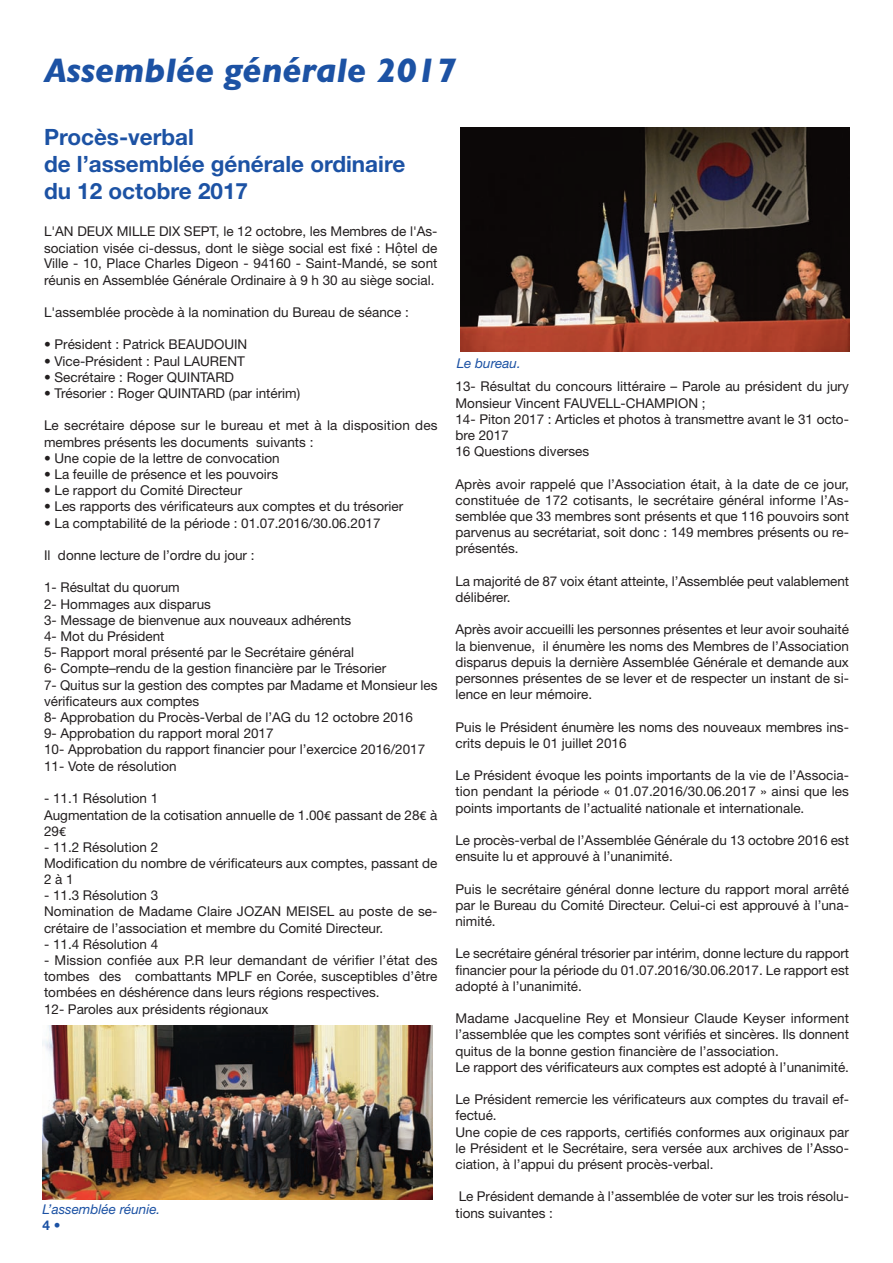
<style>
.page{position:relative;width:893px;height:1263px;background:#fff}
.page>*{position:absolute;margin:0;border:0;box-sizing:border-box;transform-origin:0 0}
.t1{font:italic 700 34.5px "Gill Sans";color:#1c52a4}
.t2{font:700 22.5px/27px "Helvetica Neue";color:#1c52a4}
.t3{font:13.5px/16.2px "Helvetica Neue";color:#231f20}
.t4{font:italic 13.5px "Helvetica Neue";color:#1c52a4}
.t5{font:700 13.5px "Helvetica Neue";color:#1c52a4}
.s1{font-family:"Lucida Grande"}
.s2{font-family:"Consolas"}
</style>
<div class="page">
<img style="left:460px;top:128px;width:389px;height:224px">
<img style="left:43px;top:1025px;width:390px;height:174px">
<h1 class="t1" style="left:44px;top:50px;width:414px">Assemblée générale 2017</h1>
<h2 class="t2" style="left:44px;top:126px;width:363px">Procès-verbal<br>de l’assemblée générale ordinaire du 12 octobre 2017</h2>
<p class="t3" style="left:44px;top:224px;width:395px;line-height:17.1px">L'AN DEUX MILLE DIX SEPT, le 12 octobre, les Membres de l'As&shy;sociation visée ci-dessus, dont le siège social est fixé : H<span class="s1">ộ</span>tel de</p>
<p class="t3" style="left:44px;top:257px;width:395px">Ville - 10, Place Charles Digeon - 94160 - Saint-Mandé, se sont réunis en Assemblée Générale Ordinaire à 9 h 30 au siège social.</p>
<p class="t3" style="left:44px;top:305px;width:366px">L'assemblée procède à la nomination du Bureau de séance :</p>
<p class="t3" style="left:44px;top:338px;width:205px">• Président : Patrick BEAUDOUIN</p>
<p class="t3" style="left:44px;top:354px;width:202px">• Vice-Président : Paul LAURENT</p>
<p class="t3" style="left:44px;top:370px;width:192px">• Secrétaire : Roger QUINTARD</p>
<p class="t3" style="left:44px;top:386px;width:258px">• Trésorier : Roger QUINTARD (par intérim)</p>
<p class="t3" style="left:44px;top:419px;width:395px">Le secrétaire dépose sur le bureau et met à la disposition des membres présents les documents suivants :</p>
<p class="t3" style="left:44px;top:451px;width:237px">• Une copie de la lettre de convocation</p>
<p class="t3" style="left:44px;top:467px;width:236px">• La feuille de présence et les pouvoirs</p>
<p class="t3" style="left:44px;top:484px;width:200px">• Le rapport du Comité Directeur</p>
<p class="t3" style="left:44px;top:500px;width:361px">• Les rapports des vérificateurs aux comptes et du trésorier</p>
<p class="t3" style="left:44px;top:516px;width:338px">• La comptabilité de la période : 01.07.2016/30.06.2017</p>
<p class="t3" style="left:44px;top:548px;width:212px">Il donne lecture de l’ordre du jour :</p>
<p class="t3" style="left:44px;top:581px;width:395px">1- Résultat du quorum<br>2- Hommages aux disparus<br>3- Message de bienvenue aux nouveaux adhérents<br>4- Mot du Président<br>5- Rapport moral présenté par le Secrétaire général<br>6- Compte–rendu de la gestion financière par le Trésorier<br>7- Quitus sur la gestion des comptes par Madame et Monsieur les vérificateurs aux comptes<br>8- Approbation du Procès-Verbal de l’AG du 12 octobre 2016<br>9- Approbation du rapport moral 2017<br>10- Approbation du rapport financier pour l’exercice 2016/2017<br>11- Vote de résolution</p>
<p class="t3" style="left:44px;top:791px;width:395px">- 11.1 Résolution 1<br>Augmentation de la cotisation annuelle de 1.00<span class="s2">€</span> passant de 28<span class="s2">€</span> à<br>29<span class="s2">€</span></p>
<p class="t3" style="left:44px;top:840px;width:395px">- 11.2 Résolution 2<br>Modification du nombre de vérificateurs aux comptes, passant de<br>2à1</p>
<p class="t3" style="left:44px;top:889px;width:395px">- 11.3 Résolution 3<br>Nomination de Madame Claire JOZAN MEISEL au poste de se&shy;crétaire de l’association et membre du Comité Directeur.</p>
<p class="t3" style="left:44px;top:937px;width:116px">- 11.4 Résolution 4</p>
<p class="t3" style="left:44px;top:953px;width:395px">- Mission confiée aux P.R leur demandant de vérifier l’état des tombes des combattants MPLF en Corée, susceptibles d’être tombées en déshérence dans leurs régions respectives.<br>12- Paroles aux présidents régionaux</p>
<p class="t4" style="left:43px;top:1204px;width:119px">L’assemblée réunie.</p>
<p class="t5" style="left:43px;top:1220px;width:19px">4 •</p>
<p class="t4" style="left:457px;top:358px;width:66px">Le bureau.</p>
<p class="t3" style="left:455px;top:380px;width:395px">13- Résultat du concours littéraire – Parole au président du jury Monsieur Vincent FAUVELL-CHAMPION ;<br>14- Piton 2017 : Articles et photos à transmettre avant le 31 octo&shy;bre 2017<br>16 Questions diverses</p>
<p class="t3" style="left:455px;top:477px;width:395px;text-align:justify">Après avoir rappelé que l’Association était, à la date de ce jour, constituée de 172 cotisants, le secrétaire général informe l’As&shy;semblée que 33 membres sont présents et que 116 pouvoirs sont parvenus au secrétariat, soit donc : 149 membres présents ou re&shy;présentés.</p>
<p class="t3" style="left:455px;top:574px;width:395px">La majorité de 87 voix étant atteinte, l’Assemblée peut valablement délibérer.</p>
<p class="t3" style="left:455px;top:623px;width:395px;text-align:justify">Après avoir accueilli les personnes présentes et leur avoir souhaité la bienvenue, il énumère les noms des Membres de l’Association disparus depuis la dernière Assemblée Générale et demande aux personnes présentes de se lever et de respecter un instant de si&shy;lence en leur mémoire.</p>
<p class="t3" style="left:455px;top:720px;width:395px">Puis le Président énumère les noms des nouveaux membres ins&shy;crits depuis le 01 juillet 2016</p>
<p class="t3" style="left:455px;top:769px;width:395px;text-align:justify">Le Président évoque les points importants de la vie de l’Associa&shy;tion pendant la période « 01.07.2016/30.06.2017 » ainsi que les points importants de l’actualité nationale et internationale.</p>
<p class="t3" style="left:455px;top:833px;width:395px">Le procès-verbal de l’Assemblée Générale du 13 octobre 2016 est ensuite lu et approuvé à l’unanimité.</p>
<p class="t3" style="left:455px;top:882px;width:395px;text-align:justify">Puis le secrétaire général donne lecture du rapport moral arrêté par le Bureau du Comité Directeur. Celui-ci est approuvé à l’una&shy;nimité.</p>
<p class="t3" style="left:455px;top:947px;width:395px;text-align:justify">Le secrétaire général trésorier par intérim, donne lecture du rapport financier pour la période du 01.07.2016/30.06.2017. Le rapport est adopté à l’unanimité.</p>
<p class="t3" style="left:455px;top:1012px;width:395px">Madame Jacqueline Rey et Monsieur Claude Keyser informent l’assemblée que les comptes sont vérifiés et sincères. Ils donnent quitus de la bonne gestion financière de l’association.<br>Le rapport des vérificateurs aux comptes est adopté à l’unanimité.</p>
<p class="t3" style="left:455px;top:1093px;width:395px">Le Président remercie les vérificateurs aux comptes du travail ef&shy;fectué.<br>Une copie de ces rapports, certifiés conformes aux originaux par le Président et le Secrétaire, sera versée aux archives de l’Asso&shy;ciation, à l’appui du présent procès-verbal.</p>
<p class="t3" style="left:455px;top:1190px;width:395px">Le Président demande à l’assemblée de voter sur les trois résolu&shy;tions suivantes :</p>
</div>
